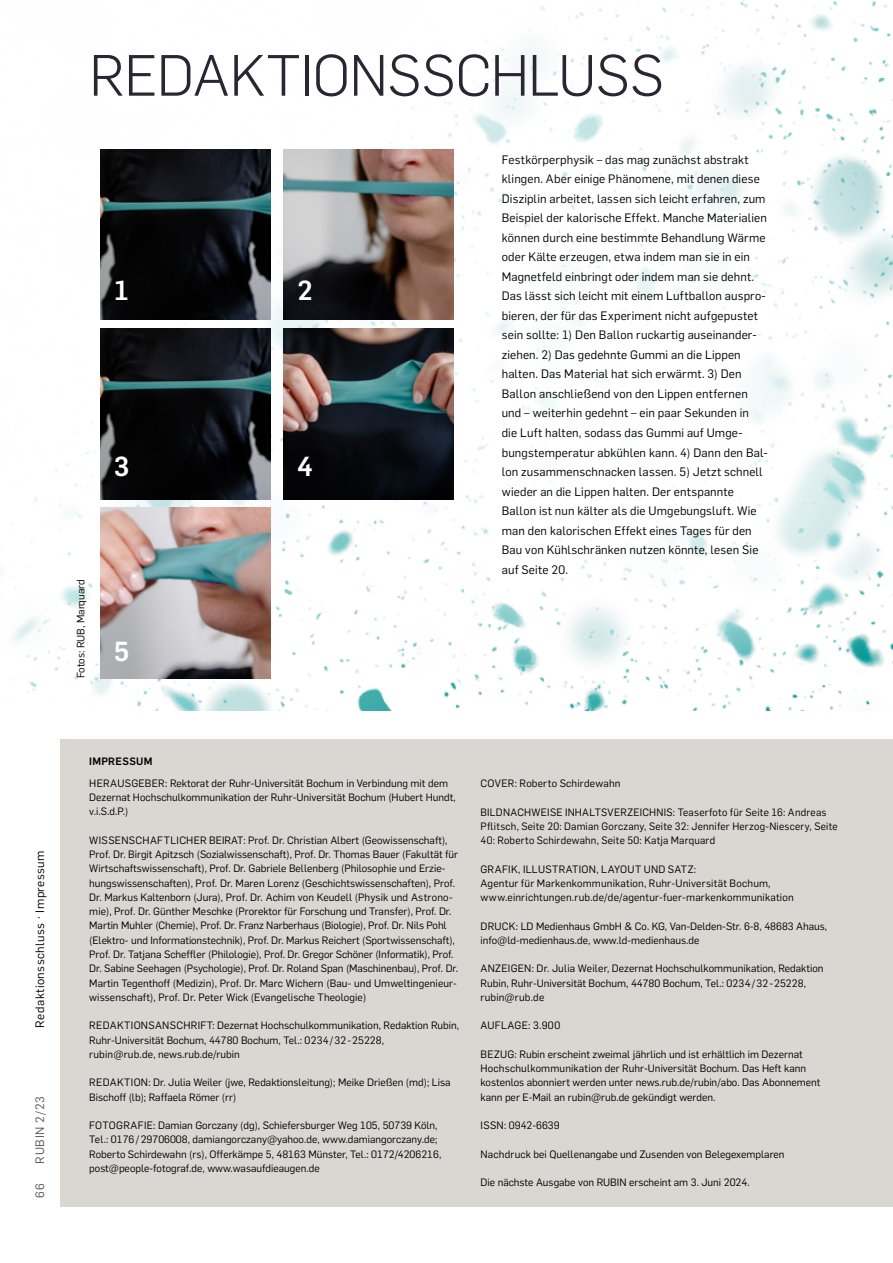
<style>
.page{position:relative;width:893px;height:1263px;background:#fff}
.page>*{position:absolute;margin:0;border:0;box-sizing:border-box;transform-origin:0 0}
.t1{font:300 57px "Rub Flama";letter-spacing:-.005em;color:#2a2531}
.t2{font:700 27px "Rub Flama";color:#fff}
.t3{font:12px/19.5px "Rub Flama";letter-spacing:.01em;color:#000}
.t4{font:12px "Rub Flama";letter-spacing:.04em;color:#000}
.t5{font:12px "Rub Flama";letter-spacing:.055em;color:#575756}
.t6{font:10.5px/14.2px "Rub Flama";color:#000}
.t7{font:10.5px/14.2px "Rub Flama";letter-spacing:.02em;color:#000}
.t8{font:10.5px "Rub Flama";letter-spacing:.025em;color:#000}
.t9{font:700 10.5px "Rub Flama";letter-spacing:.025em;color:#000}
</style>
<div class="page">
<img style="left:0;top:0;width:891px;height:710px">
<img style="left:101px;top:150px;width:170px;height:170px">
<img style="left:101px;top:329px;width:170px;height:170px">
<img style="left:101px;top:508px;width:170px;height:170px">
<svg style="left:319px;top:83px;width:574px;height:628px"></svg>
<img style="left:283px;top:150px;width:171px;height:170px">
<img style="left:283px;top:329px;width:171px;height:170px">
<div style="left:61px;top:739px;width:832px;height:467px;background:#dad7d3"></div>
<h1 class="t1" style="left:89px;top:37px;width:576px">REDAKTIONSSCHLUSS</h1>
<h2 class="t2" style="left:114px;top:271px;width:17px">1</h2>
<h2 class="t2" style="left:114px;top:447px;width:17px">3</h2>
<p class="t6" style="left:73px;top:678px;width:100px;rotate:-90deg">Fotos: RUB, Marquard</p>
<h2 class="t2" style="left:114px;top:632px;width:17px">5</h2>
<h2 class="t2" style="left:298px;top:271px;width:17px">2</h2>
<h2 class="t2" style="left:298px;top:447px;width:17px">4</h2>
<p class="t3" style="left:502px;top:149px;width:267px">Festkörperphysik – das mag zunächst abstrakt klingen. Aber einige Phänomene, mit denen diese Disziplin arbeitet, lassen sich leicht erfahren, zum Beispiel der kalorische Effekt. Manche Materialien können durch eine bestimmte Behandlung Wärme oder Kälte erzeugen, etwa indem man sie in ein Magnetfeld einbringt oder indem man sie dehnt.<br>Das lässt sich leicht mit einem Luftballon auspro&shy;bieren, der für das Experiment nicht aufgepustet sein sollte: 1) Den Ballon ruckartig auseinander&shy;ziehen. 2) Das gedehnte Gummi an die Lippen halten. Das Material hat sich erwärmt. 3) Den Ballon anschließend von den Lippen entfernen und – weiterhin gedehnt – ein paar Sekunden in<br>die Luft halten, sodass das Gummi auf Umge&shy;bungstemperatur abkühlen kann. 4) Dann den Bal&shy;lon zusammenschnacken lassen. 5) Jetzt schnell wieder an die Lippen halten. Der entspannte Ballon ist nun kälter als die Umgebungsluft. Wie man den kalorischen Effekt eines Tages für den Bau von Kühlschränken nutzen könnte, lesen Sie auf Seite 20.</p>
<p class="t4" style="left:32px;top:1027px;width:179px;rotate:-90deg">Redaktionsschluss · Impressum</p>
<p class="t5" style="left:32px;top:1163px;width:69px;rotate:-90deg">RUBIN 2/23</p>
<p class="t5" style="left:32px;top:1197px;width:16px;rotate:-90deg">66</p>
<p class="t9" style="left:89px;top:754px;width:65px">IMPRESSUM</p>
<p class="t6" style="left:89px;top:775px;width:368px">HERAUSGEBER: Rektorat der Ruhr-Universität Bochum in Verbindung mit dem<br>Dezernat Hochschulkommunikation der Ruhr-Universität Bochum (Hubert Hundt, v.i.S.d.P.)</p>
<p class="t6" style="left:89px;top:832px;width:370px">WISSENSCHAFTLICHER BEIRAT: Prof. Dr. Christian Albert (Geowissenschaft), Prof. Dr. Birgit Apitzsch (Sozialwissenschaft), Prof. Dr. Thomas Bauer (Fakultät für Wirtschaftswissenschaft), Prof. Dr. Gabriele Bellenberg (Philosophie und Erzie&shy;hungswissenschaften), Prof. Dr. Maren Lorenz (Geschichtswissenschaften), Prof.<br>Dr. Markus Kaltenborn (Jura), Prof. Dr. Achim von Keudell (Physik und Astrono&shy;mie), Prof. Dr. Günther Meschke (Prorektor für Forschung und Transfer), Prof. Dr.<br>Martin Muhler (Chemie), Prof. Dr. Franz Narberhaus (Biologie), Prof. Dr. Nils Pohl (Elektro- und Informationstechnik), Prof. Dr. Markus Reichert (Sportwissenschaft), Prof. Dr. Tatjana Scheffler (Philologie), Prof. Dr. Gregor Schöner (Informatik), Prof.<br>Dr. Sabine Seehagen (Psychologie), Prof. Dr. Roland Span (Maschinenbau), Prof. Dr.<br>Martin Tegenthoff (Medizin), Prof. Dr. Marc Wichern (Bau- und Umweltingenieur&shy;wissenschaft), Prof. Dr. Peter Wick (Evangelische Theologie)</p>
<p class="t6" style="left:89px;top:1018px;width:371px">REDAKTIONSANSCHRIFT: Dezernat Hochschulkommunikation, Redaktion Rubin,<br>Ruhr-Universität Bochum, 44780 Bochum, Tel.: 0234/32-25228,<br>rubin@rub.de, news.rub.de/rubin</p>
<p class="t6" style="left:89px;top:1075px;width:363px">REDAKTION: Dr. Julia Weiler (jwe, Redaktionsleitung); Meike Drießen (md); Lisa<br>Bischoff (lb); Raffaela Römer (rr)</p>
<p class="t6" style="left:89px;top:1117px;width:354px">FOTOGRAFIE: Damian Gorczany (dg), Schiefersburger Weg 105, 50739 Köln, Tel.: 0176/29706008, damiangorczany@yahoo.de, www.damiangorczany.de; Roberto Schirdewahn (rs), Offerkämpe 5, 48163 Münster, Tel.: 0172/4206216, post@people-fotograf.de, www.wasaufdieaugen.de</p>
<p class="t7" style="left:480px;top:775px;width:142px">COVER: Roberto Schirdewahn</p>
<p class="t7" style="left:480px;top:804px;width:359px">BILDNACHWEISE INHALTSVERZEICHNIS: Teaserfoto für Seite 16: Andreas<br>Pflitsch, Seite 20: Damian Gorczany, Seite 32: Jennifer Herzog-Niescery, Seite<br>40: Roberto Schirdewahn, Seite 50: Katja Marquard</p>
<p class="t6" style="left:480px;top:861px;width:315px">GRAFIK, ILLUSTRATION, LAYOUT UND SATZ:<br>Agentur für Markenkommunikation, Ruhr-Universität Bochum, www.einrichtungen.rub.de/de/agentur-fuer-markenkommunikation</p>
<p class="t6" style="left:480px;top:918px;width:348px">DRUCK: LD Medienhaus GmbH &amp; Co. KG, Van-Delden-Str. 6-8, 48683 Ahaus, info@ld-medienhaus.de, www.ld-medienhaus.de</p>
<p class="t6" style="left:480px;top:961px;width:344px">ANZEIGEN: Dr. Julia Weiler, Dezernat Hochschulkommunikation, Redaktion<br>Rubin, Ruhr-Universität Bochum, 44780 Bochum, Tel.: 0234/32-25228, rubin@rub.de</p>
<p class="t8" style="left:480px;top:1018px;width:81px">AUFLAGE: 3.900</p>
<p class="t6" style="left:480px;top:1046px;width:342px">BEZUG: Rubin erscheint zweimal jährlich und ist erhältlich im Dezernat Hochschulkommunikation der Ruhr-Universität Bochum. Das Heft kann kostenlos abonniert werden unter news.rub.de/rubin/abo. Das Abonnement kann per E-Mail an rubin@rub.de gekündigt werden.</p>
<p class="t6" style="left:480px;top:1117px;width:81px">ISSN: 0942-6639</p>
<p class="t6" style="left:480px;top:1146px;width:306px">Nachdruck bei Quellenangabe und Zusenden von Belegexemplaren</p>
<p class="t6" style="left:480px;top:1174px;width:271px">Die nächste Ausgabe von RUBIN erscheint am 3. Juni 2024.</p>
</div>
